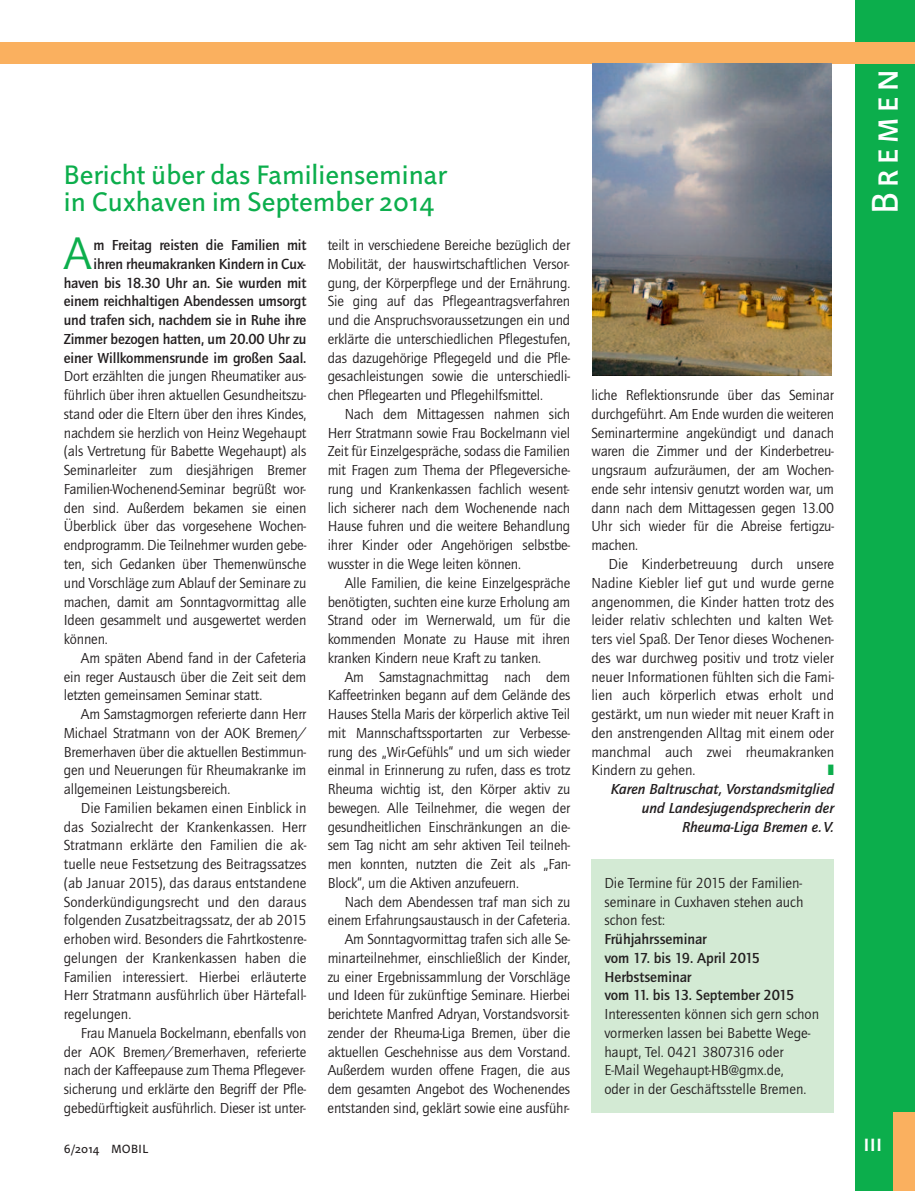
<style>
.page{position:relative;width:915px;height:1191px;background:#fff}
.page>*{position:absolute;margin:0;border:0;box-sizing:border-box;transform-origin:0 0}
.t1{font:47.4px "Quay Sans ITC";color:#0cae4c}
.t2{font:37.5px "Linotype Projekt SC";letter-spacing:.1em;color:#fff}
.t3{font:27px/27.2px "Linotype Projekt";color:#0cae4c}
.t4{font:700 18px "Linotype Projekt";color:#fff}
.t5{font:15px/18.8px "Quay Sans ITC";letter-spacing:-.01em;color:#231f20;text-align:justify}
.t6{font:500 15px/18.8px "Quay Sans ITC";letter-spacing:-.01em;color:#231f20;text-align:right}
.t7{font:italic 500 15px/18.8px "Quay Sans ITC";color:#231f20;text-align:right}
.t8{font:12px "Linotype Projekt";letter-spacing:.015em;color:#231f20}
</style>
<div class="page">
<div style="left:855px;top:0;width:59px;height:1191px;background:#0cae4c"></div>
<div style="left:0;top:43px;width:914px;height:21px;background:#fab05f"></div>
<div style="left:893px;top:1113px;width:21px;height:78px;background:#fab05f"></div>
<img style="left:592px;top:64px;width:239px;height:311px">
<div style="left:591px;top:859px;width:242px;height:254px;background:#d3ead4"></div>
<h3 class="t3" style="left:64px;top:164px;width:384px">Bericht über das Familienseminar in Cuxhaven im September 2014</h3>
<h1 class="t1" style="left:64px;top:235px;width:29px">A</h1>
<p class="t6" style="left:64px;top:237px;width:244px">m Freitag reisten die Familien mit ihren rheumakranken Kindern in Cux&shy;haven bis 18.30 Uhr an. Sie wurden mit einem reichhaltigen Abendessen umsorgt und trafen sich, nachdem sie in Ruhe ihre Zimmer bezogen hatten, um 20.00 Uhr zu einer Willkommensrunde im großen Saal.</p>
<p class="t5" style="left:64px;top:368px;width:244px">Dort erzählten die jungen Rheumatiker aus&shy;führlich über ihren aktuellen Gesundheitszu&shy;stand oder die Eltern über den ihres Kindes, nachdem sie herzlich von Heinz Wegehaupt (als Vertretung für Babette Wegehaupt) als Seminarleiter zum diesjährigen Bremer Familien-Wochenend-Seminar begrüßt wor&shy;den sind. Außerdem bekamen sie einen Überblick über das vorgesehene Wochen&shy;endprogramm. Die Teilnehmer wurden gebe&shy;ten, sich Gedanken über Themenwünsche und Vorschläge zum Ablauf der Seminare zu machen, damit am Sonntagvormittag alle Ideen gesammelt und ausgewertet werden können.</p>
<p class="t5" style="left:64px;top:649px;width:244px;text-indent:17px">Am späten Abend fand in der Cafeteria ein reger Austausch über die Zeit seit dem letzten gemeinsamen Seminar statt.</p>
<p class="t5" style="left:64px;top:706px;width:244px;text-indent:17px">Am Samstagmorgen referierte dann Herr Michael Stratmann von der AOK Bremen/ Bremerhaven über die aktuellen Bestimmun&shy;gen und Neuerungen für Rheumakranke im allgemeinen Leistungsbereich.</p>
<p class="t5" style="left:64px;top:799px;width:244px;text-indent:17px">Die Familien bekamen einen Einblick in das Sozialrecht der Krankenkassen. Herr Stratmann erklärte den Familien die ak&shy;tuelle neue Festsetzung des Beitragssatzes (ab Januar 2015), das daraus entstandene Sonderkündigungsrecht und den daraus folgenden Zusatzbeitragssatz, der ab 2015 erhoben wird. Besonders die Fahrtkostenre&shy;gelungen der Krankenkassen haben die Familien interessiert. Hierbei erläuterte Herr Stratmann ausführlich über Härtefall&shy;regelungen.</p>
<p class="t5" style="left:64px;top:1024px;width:244px;text-indent:17px">Frau Manuela Bockelmann, ebenfalls von der AOK Bremen/Bremerhaven, referierte nach der Kaffeepause zum Thema Pflegever&shy;sicherung und erklärte den Begriff der Pfle&shy;gebedürftigkeit ausführlich. Dieser ist unter-</p>
<p class="t5" style="left:327px;top:237px;width:244px">teilt in verschiedene Bereiche bezüglich der Mobilität, der hauswirtschaftlichen Versor&shy;gung, der Körperpflege und der Ernährung.<br>Sie ging auf das Pflegeantragsverfahren und die Anspruchsvoraussetzungen ein und erklärte die unterschiedlichen Pflegestufen, das dazugehörige Pflegegeld und die Pfle&shy;gesachleistungen sowie die unterschiedli&shy;chen Pflegearten und Pflegehilfsmittel.</p>
<p class="t5" style="left:327px;top:406px;width:244px;text-indent:17px">Nach dem Mittagessen nahmen sich Herr Stratmann sowie Frau Bockelmann viel Zeit für Einzelgespräche, sodass die Familien mit Fragen zum Thema der Pflegeversiche&shy;rung und Krankenkassen fachlich wesent&shy;lich sicherer nach dem Wochenende nach Hause fuhren und die weitere Behandlung ihrer Kinder oder Angehörigen selbstbe&shy;wusster in die Wege leiten können.</p>
<p class="t5" style="left:327px;top:574px;width:244px;text-indent:17px">Alle Familien, die keine Einzelgespräche benötigten, suchten eine kurze Erholung am Strand oder im Wernerwald, um für die kommenden Monate zu Hause mit ihren kranken Kindern neue Kraft zu tanken.</p>
<p class="t5" style="left:327px;top:668px;width:244px;text-indent:17px">Am Samstagnachmittag nach dem Kaffeetrinken begann auf dem Gelände des Hauses Stella Maris der körperlich aktive Teil mit Mannschaftssportarten zur Verbesse&shy;rung des „Wir-Gefühls“ und um sich wieder einmal in Erinnerung zu rufen, dass es trotz Rheuma wichtig ist, den Körper aktiv zu bewegen. Alle Teilnehmer, die wegen der gesundheitlichen Einschränkungen an die&shy;sem Tag nicht am sehr aktiven Teil teilneh&shy;men konnten, nutzten die Zeit als „Fan-Block“, um die Aktiven anzufeuern.</p>
<p class="t5" style="left:327px;top:893px;width:244px;text-align:right">Nach dem Abendessen traf man sich zu einem Erfahrungsaustausch in der Cafeteria.<br>Am Sonntagvormittag trafen sich alle Se&shy;minarteilnehmer, einschließlich der Kinder, zu einer Ergebnissammlung der Vorschläge und Ideen für zukünftige Seminare. Hierbei berichtete Manfred Adryan, Vorstandsvorsit&shy;zender der Rheuma-Liga Bremen, über die aktuellen Geschehnisse aus dem Vorstand.<br>Außerdem wurden offene Fragen, die aus dem gesamten Angebot des Wochenendes entstanden sind, geklärt sowie eine ausführ-</p>
<p class="t5" style="left:591px;top:387px;width:244px">liche Reflektionsrunde über das Seminar durchgeführt. Am Ende wurden die weiteren Seminartermine angekündigt und danach waren die Zimmer und der Kinderbetreu&shy;ungsraum aufzuräumen, der am Wochen&shy;ende sehr intensiv genutzt worden war, um dann nach dem Mittagessen gegen 13.00<br>Uhr sich wieder für die Abreise fertigzu&shy;machen.</p>
<p class="t5" style="left:591px;top:556px;width:244px;text-indent:17px">Die Kinderbetreuung durch unsere Nadine Kiebler lief gut und wurde gerne angenommen, die Kinder hatten trotz des leider relativ schlechten und kalten Wet&shy;ters viel Spaß. Der Tenor dieses Wochenen&shy;des war durchweg positiv und trotz vieler neuer Informationen fühlten sich die Fami&shy;lien auch körperlich etwas erholt und gestärkt, um nun wieder mit neuer Kraft in den anstrengenden Alltag mit einem oder manchmal auch zwei rheumakranken Kindern zu gehen.</p>
<p class="t7" style="left:610px;top:781px;width:225px">Karen Baltruschat, Vorstandsmitglied und Landesjugendsprecherin der<br>Rheuma-Liga Bremen e.V.</p>
<p class="t5" style="left:604px;top:874px;width:201px">Die Termine für 2015 der Familien&shy;seminare in Cuxhaven stehen auch schon fest:</p>
<p class="t6" style="left:604px;top:931px;width:191px;text-align:left">Frühjahrsseminar<br>vom 17. bis 19. April 2015<br>Herbstseminar<br>vom 11. bis 13. September 2015</p>
<p class="t5" style="left:604px;top:1006px;width:216px;text-align:left">Interessenten können sich gern schon vormerken lassen bei Babette Wege&shy;haupt, Tel. 0421 3807316 oder E-Mail Wegehaupt-HB@gmx.de,<br>oder in der Geschäftsstelle Bremen.</p>
<h2 class="t2" style="left:871px;top:214px;width:147px;rotate:-90deg">Bremen</h2>
<p class="t8" style="left:64px;top:1144px;width:86px">6/2014 MOBIL</p>
<p class="t4" style="left:863px;top:1138px;width:20px">III</p>
</div>
